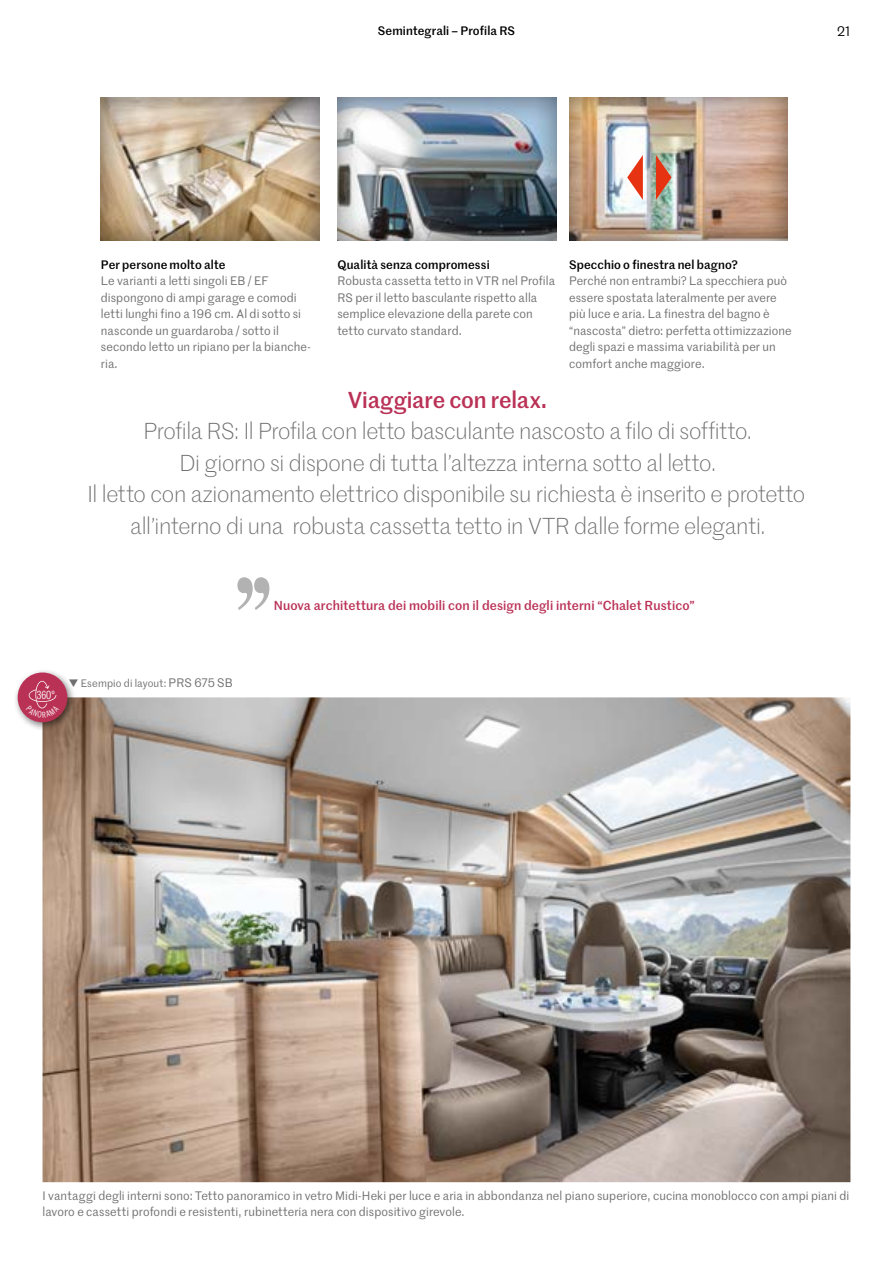
<style>
.page{position:relative;width:893px;height:1263px;background:#fff}
.page>*{position:absolute;margin:0;border:0;box-sizing:border-box;transform-origin:0 0}
.t1{font:300 22.5px/31.5px "Marr Sans";letter-spacing:-.015em;color:#706f6f;text-align:center}
.t2{font:500 22.5px "Marr Sans";letter-spacing:-.005em;color:#ba3156}
.t3{font:13.5px "Marr Sans";color:#000}
.t4{font:500 12.75px "Marr Sans";letter-spacing:.01em;color:#ba3156}
.t5{font:12px/16.5px "Marr Sans";letter-spacing:.005em;color:#706f6f}
.t6{font:500 12px "Marr Sans";letter-spacing:.01em;color:#000}
.t7{font:11.25px "Marr Sans Cond";color:#fff}
.t8{font:10.5px "Marr Sans";letter-spacing:.005em;color:#706f6f}
.s1{font-size:12px}
</style>
<div class="page">
<div style="left:557px;top:86px;width:244px;height:156px;background:#000;opacity:.5"></div>
<div style="left:89px;top:86px;width:244px;height:156px;background:#000;opacity:.5"></div>
<img style="left:43px;top:697px;width:807px;height:485px">
<div style="left:325px;top:86px;width:244px;height:156px;background:#000;opacity:.5"></div>
<svg style="left:627px;top:155px;width:16px;height:45px"></svg>
<svg style="left:656px;top:155px;width:16px;height:45px"></svg>
<div style="left:13px;top:668px;width:64px;height:63px;background:#000;opacity:.5"></div>
<div style="left:18px;top:672px;width:49px;height:50px;background:#ba3156;border-radius:50%"></div>
<svg style="left:237px;top:577px;width:32px;height:33px"></svg>
<svg style="left:26px;top:681px;width:33px;height:37px"></svg>
<p class="t6" style="left:378px;top:22px;width:139px">Semintegrali – Profila RS</p>
<p class="t3" style="left:837px;top:22px;width:15px">21</p>
<p class="t6" style="left:101px;top:256px;width:126px">Per persone molto alte</p>
<p class="t5" style="left:101px;top:272px;width:211px">Le varianti a letti singoli EB / EF dispongono di ampi garage e comodi letti lunghi fino a 196 cm. Al di sotto si nasconde un guardaroba / sotto il secondo letto un ripiano per la bianche&shy;ria.</p>
<p class="t6" style="left:337px;top:256px;width:154px">Qualità senza compromessi</p>
<p class="t5" style="left:337px;top:272px;width:219px">Robusta cassetta tetto in VTR nel Profila RS per il letto basculante rispetto alla semplice elevazione della parete con tetto curvato standard.</p>
<p class="t6" style="left:569px;top:256px;width:170px">Specchio o finestra nel bagno?</p>
<p class="t5" style="left:569px;top:272px;width:224px">Perché non entrambi? La specchiera può essere spostata lateralmente per avere più luce e aria. La finestra del bagno è “nascosta” dietro: perfetta ottimizzazione degli spazi e massima variabilità per un comfort anche maggiore.</p>
<h1 class="t2" style="left:348px;top:383px;width:201px">Viaggiare con relax.</h1>
<p class="t1" style="left:87px;top:414px;width:719px">Profila RS: Il Profila con letto basculante nascosto a filo di soffitto.<br>Di giorno si dispone di tutta l’altezza interna sotto al letto.<br>Il letto con azionamento elettrico disponibile su richiesta è inserito e protetto all’interno di una robusta cassetta tetto in VTR dalle forme eleganti.</p>
<p class="t7" style="left:37px;top:688px;width:20px">360°</p>
<p class="t8" style="left:69px;top:676px;width:166px">❑ Esempio di layout: <span class="s1">PRS 675 SB</span></p>
<p class="t4" style="left:274px;top:596px;width:423px">Nuova architettura dei mobili con il design degli interni “Chalet Rustico”</p>
<p class="t5" style="left:43px;top:1187px;width:808px">I vantaggi degli interni sono: Tetto panoramico in vetro Midi-Heki per luce e aria in abbondanza nel piano superiore, cucina monoblocco con ampi piani di lavoro e cassetti profondi e resistenti, rubinetteria nera con dispositivo girevole.</p>
</div>
